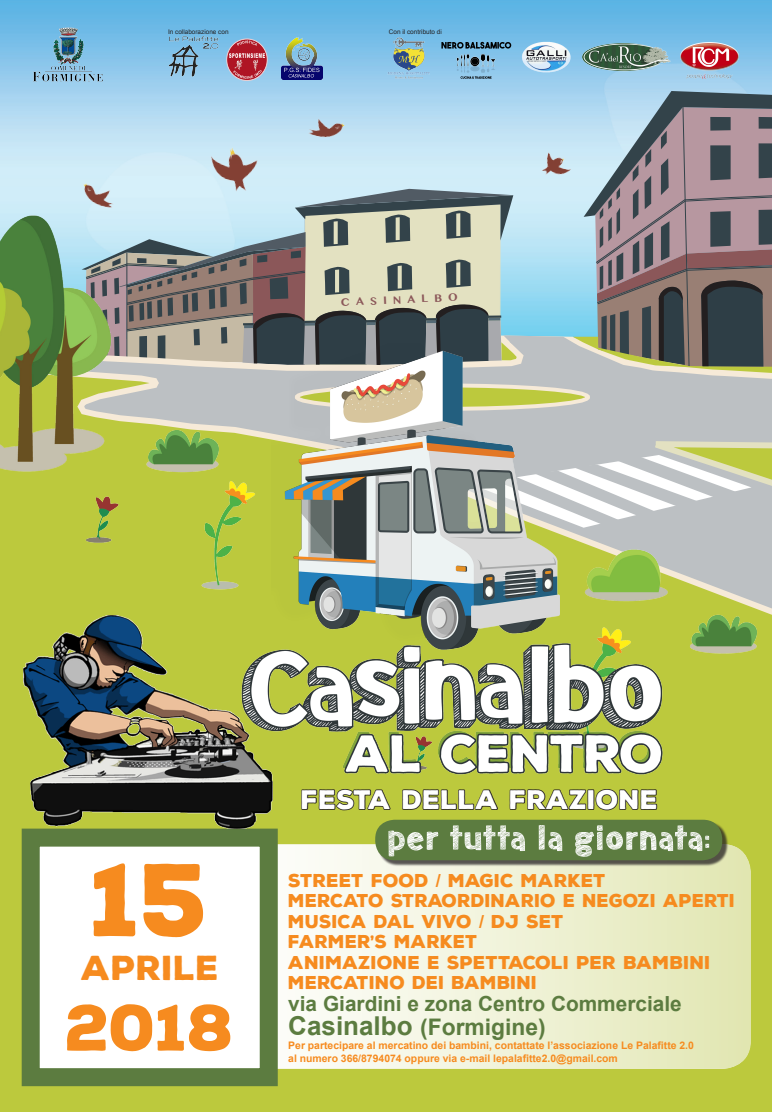
<style>
.page{position:relative;width:772px;height:1112px;background:#fff}
.page>*{position:absolute;margin:0;border:0;box-sizing:border-box;transform-origin:0 0}
.t1{font:900 100px "Nexa Rust Sans";color:#f68b1f}
.t2{font:900 63.2px "Nexa Rust Sans";color:#f68b1f}
.t3{font:51.6px "meatloafsketched";letter-spacing:.025em;color:#fff}
.t4{font:900 33.6px "Nexa Rust Sans";color:#f68b1f}
.t5{font:900 26px "Nexa Rust Sans";color:#fff}
.t6{font:700 22.8px "Arial";color:#5c7c40}
.t7{font:700 20.8px "Arial";color:#5c7c40}
.t8{font:900 18px "Nexa Rust Sans";color:#f68b1f}
.t9{font:700 10.4px "Arial";color:#f68b1f}
.t10{font:700 9.84px "Bangla MN";color:#8b5759}
.t11{font:6.4px "Arial";color:#231f20}
.s1{font-family:"Arial";font-weight:700}
.s2{font-size:26px}
</style>
<div class="page">
<img style="left:0;top:0;width:771px;height:200px">
<svg style="left:304px;top:0;width:197px;height:24px;background:#60b5e4"></svg>
<div style="left:0;top:365px;width:771px;height:746px;background:#bcc93d"></div>
<div style="left:269px;top:367px;width:502px;height:202px;background:#bcc0c3"></div>
<svg style="left:583px;top:437px;width:188px;height:90px;background:#cbcebe"></svg>
<svg style="left:598px;top:91px;width:173px;height:276px;background:#81787d"></svg>
<img style="left:0;top:200px;width:105px;height:272px">
<svg style="left:301px;top:789px;width:90px;height:22px"></svg>
<svg style="left:402px;top:789px;width:96px;height:21px"></svg>
<svg style="left:509px;top:789px;width:148px;height:22px"></svg>
<svg style="left:277px;top:844px;width:473px;height:224px;background:#eff1d7"></svg>
<div style="left:31px;top:837px;width:237px;height:239px;background:#fff"></div>
<div style="left:22px;top:828px;width:255px;height:257px;border:18px solid #5c7c40"></div>
<div style="left:377px;top:821px;width:350px;height:45px;background:#231f20;opacity:.75"></div>
<div style="left:375px;top:819px;width:346px;height:41px;background:#5c7c40;border-radius:19px"></div>
<img style="left:679px;top:43px;width:58px;height:35px">
<img style="left:598px;top:43px;width:75px;height:29px">
<img style="left:27px;top:24px;width:571px;height:415px">
<img style="left:271px;top:343px;width:312px;height:276px">
<img style="left:285px;top:619px;width:378px;height:156px">
<img style="left:126px;top:380px;width:136px;height:90px">
<img style="left:671px;top:569px;width:100px;height:85px">
<img style="left:562px;top:491px;width:109px;height:116px">
<img style="left:21px;top:609px;width:264px;height:230px">
<img style="left:158px;top:470px;width:198px;height:125px">
<img style="left:32px;top:464px;width:114px;height:79px">
<p class="t11" style="left:168px;top:27px;width:62px">In collaborazione con</p>
<p class="t11" style="left:388px;top:27px;width:54px">Con il contributo di</p>
<p class="t10" style="left:340px;top:297px;width:119px;rotate:-3deg">CASINALBO</p>
<p class="t5" style="left:301px;top:781px;width:358px">FESTA DELLA FRAZIONE</p>
<p class="t1" style="left:91px;top:832px;width:119px">15</p>
<p class="t4" style="left:81px;top:944px;width:139px">APRILE</p>
<p class="t2" style="left:66px;top:984px;width:170px">2018</p>
<p class="t3" style="left:387px;top:811px;width:323px">per tutta la giornata:</p>
<p class="t8" style="left:288px;top:867px;width:319px">STREET FOOD <span class="s1">/</span> MAGIC MARKET</p>
<p class="t8" style="left:288px;top:888px;width:448px">MERCATO STRAORDINARIO E NEGOZI APERTI</p>
<p class="t8" style="left:288px;top:908px;width:277px">MUSICA DAL VIVO <span class="s1">/</span> DJ SET</p>
<p class="t8" style="left:288px;top:929px;width:191px">FARMER’S MARKET</p>
<p class="t8" style="left:288px;top:949px;width:423px">ANIMAZIONE E SPETTACOLI PER BAMBINI</p>
<p class="t8" style="left:288px;top:970px;width:250px">MERCATINO DEI BAMBINI</p>
<p class="t7" style="left:288px;top:988px;width:395px">via Giardini e zona Centro Commerciale</p>
<p class="t6" style="left:288px;top:1010px;width:259px"><span class="s2">Casinalbo</span> (Formigine)</p>
<p class="t9" style="left:288px;top:1037px;width:407px">Per partecipare al mercatino dei bambini, contattate l’associazione Le Palafitte 2.0</p>
<p class="t9" style="left:288px;top:1050px;width:331px">al numero 366/8794074 oppure via e-mail lepalafitte2.0@gmail.com</p>
</div>
